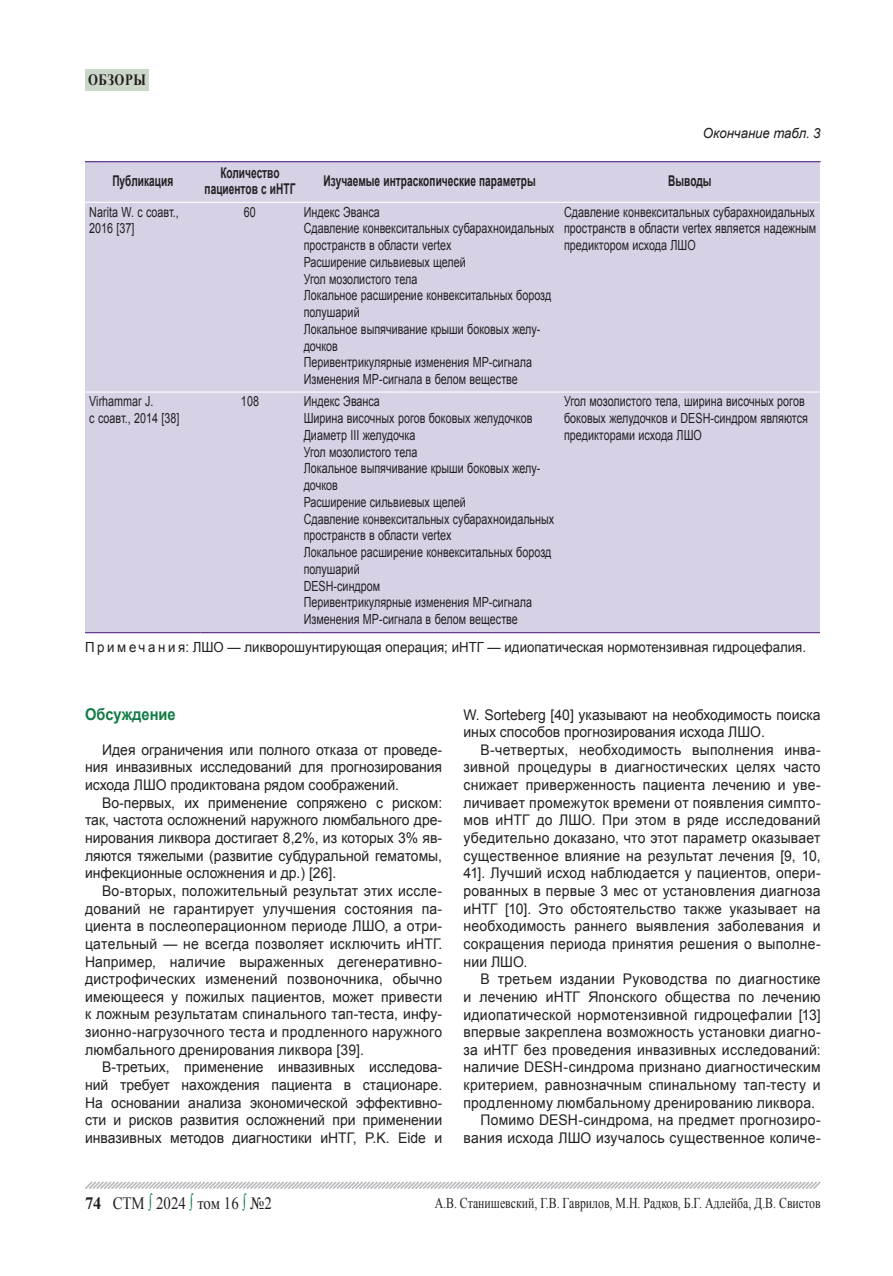
<style>
.page{position:relative;width:893px;height:1276px;background:#fff}
.page>*{position:absolute;margin:0;border:0;box-sizing:border-box;transform-origin:0 0}
.t1{font:17.4px "Times New Roman";color:#231f20;scale:.86 1}
.t2{font:700 16.2px "Arial";color:#127c43;scale:.9 1}
.t3{font:700 15.75px "Times New Roman";letter-spacing:.04em;color:#231f20;scale:.81 1}
.t4{font:15px "Times New Roman";color:#231f20;scale:.79 1}
.t5{font:700 14.85px/16.2px "Arial";letter-spacing:.005em;color:#231f20;text-align:center;scale:.68 1}
.t6{font:14.7px/17.7px "Arial";letter-spacing:.015em;color:#231f20;text-align:justify;scale:.95 1}
.t7{font:13.95px/16.8px "Arial";letter-spacing:.005em;color:#231f20;scale:.77 1}
.t8{font:13.95px "Arial";letter-spacing:.005em;color:#231f20;scale:.95 1}
.t9{font:italic 13.95px "Arial";letter-spacing:-.005em;color:#231f20;scale:.95 1}
.s1{font-weight:700}
.s2{color:#127c43}
</style>
<div class="page">
<svg style="left:85px;top:1181px;width:736px;height:8px"></svg>
<div style="left:85px;top:69px;width:64px;height:22px;background:#cbd8c9"></div>
<div style="left:85px;top:162px;width:735px;height:470px;background:#d7d1e6"></div>
<hr style="left:85px;top:202px;width:116px;height:1px;background:#fff">
<hr style="left:201px;top:202px;width:98px;height:1px;background:#fff">
<hr style="left:299px;top:202px;width:261px;height:1px;background:#fff">
<hr style="left:560px;top:202px;width:260px;height:1px;background:#fff">
<hr style="left:85px;top:391px;width:116px;height:1px;background:#fff">
<hr style="left:201px;top:391px;width:98px;height:1px;background:#fff">
<hr style="left:299px;top:391px;width:261px;height:1px;background:#fff">
<hr style="left:560px;top:391px;width:260px;height:1px;background:#fff">
<hr style="left:85px;top:632px;width:116px;height:1px;background:#542685">
<hr style="left:201px;top:632px;width:98px;height:1px;background:#542685">
<hr style="left:299px;top:632px;width:261px;height:1px;background:#542685">
<hr style="left:560px;top:632px;width:260px;height:1px;background:#542685">
<hr style="left:85px;top:161px;width:736px;height:1px;background:#542685">
<p class="t3" style="left:88px;top:69px;width:73px">обзоры</p>
<p class="t9" style="left:703px;top:124px;width:125px">Окончание табл. 3</p>
<p class="t5" style="left:112px;top:173px;width:91px">Публикация</p>
<p class="t5" style="left:205px;top:165px;width:135px">Количество пациентов с иНТГ</p>
<p class="t5" style="left:324px;top:173px;width:313px">Изучаемые интраскопические параметры</p>
<p class="t5" style="left:668px;top:173px;width:65px">Выводы</p>
<p class="t7" style="left:89px;top:204px;width:118px">Narita W. с соавт.,<br>2016 [37]</p>
<p class="t7" style="left:244px;top:204px;width:17px">60</p>
<p class="t7" style="left:304px;top:204px;width:327px">Индекс Эванса<br>Сдавление конвекситальных субарахноидальных пространств в области vertex<br>Расширение сильвиевых щелей<br>Угол мозолистого тела<br>Локальное расширение конвекситальных борозд полушарий<br>Локальное выпячивание крыши боковых желу&shy;дочков<br>Перивентрикулярные изменения МР-сигнала<br>Изменения МР-сигнала в белом веществе</p>
<p class="t7" style="left:564px;top:204px;width:329px;text-align:justify">Сдавление конвекситальных субарахноидальных пространств в области vertex является надежным предиктором исхода ЛШО</p>
<p class="t7" style="left:89px;top:393px;width:119px">Virhammar J.<br>с соавт., 2014 [38]</p>
<p class="t7" style="left:241px;top:393px;width:25px">108</p>
<p class="t7" style="left:304px;top:393px;width:327px">Индекс Эванса<br>Ширина височных рогов боковых желудочков<br>Диаметр III желудочка<br>Угол мозолистого тела<br>Локальное выпячивание крыши боковых желу&shy;дочков<br>Расширение сильвиевых щелей<br>Сдавление конвекситальных субарахноидальных пространств в области vertex<br>Локальное расширение конвекситальных борозд полушарий<br>DESH-синдром<br>Перивентрикулярные изменения МР-сигнала<br>Изменения МР-сигнала в белом веществе</p>
<p class="t7" style="left:564px;top:393px;width:318px">Угол мозолистого тела, ширина височных рогов боковых желудочков и DESH-синдром являются предикторами исхода ЛШО</p>
<p class="t8" style="left:85px;top:638px;width:760px">П р и м е ч а н и я: ЛШО — ликворошунтирующая операция; иНТГ — идиопатическая нормотензивная гидроцефалия.</p>
<p class="t2" style="left:85px;top:703px;width:102px">Обсуждение</p>
<p class="t6" style="left:85px;top:741px;width:377px;text-indent:17px">Идея ограничения или полного отказа от проведе&shy;ния инвазивных исследований для прогнозирования исхода ЛШО продиктована рядом соображений.</p>
<p class="t6" style="left:85px;top:794px;width:377px;text-indent:17px">Во-первых, их применение сопряжено с риском: так, частота осложнений наружного люмбального дре&shy;нирования ликвора достигает 8,2%, из которых 3% яв&shy;ляются тяжелыми (развитие субдуральной гематомы, инфекционные осложнения и др.) [26].</p>
<p class="t6" style="left:85px;top:882px;width:377px;text-indent:17px">Во-вторых, положительный результат этих иссле&shy;дований не гарантирует улучшения состояния па&shy;циента в послеоперационном периоде ЛШО, а отри&shy;цательный — не всегда позволяет исключить иНТГ.<br>Например, наличие выраженных дегенеративно&shy;дистрофических изменений позвоночника, обычно имеющееся у пожилых пациентов, может привести к ложным результатам спинального тап-теста, инфу&shy;зионно-нагрузочного теста и продленного наружного люмбального дренирования ликвора [39].</p>
<p class="t6" style="left:85px;top:1058px;width:377px;text-indent:17px">В-третьих, применение инвазивных исследова&shy;ний требует нахождения пациента в стационаре.<br>На основании анализа экономической эффективно&shy;сти и рисков развития осложнений при применении инвазивных методов диагностики иНТГ, P.K. Eide и</p>
<p class="t6" style="left:463px;top:705px;width:377px">W. Sorteberg [40] указывают на необходимость поиска иных способов прогнозирования исхода ЛШО.</p>
<p class="t6" style="left:463px;top:741px;width:377px;text-indent:17px">В-четвертых, необходимость выполнения инва&shy;зивной процедуры в диагностических целях часто снижает приверженность пациента лечению и уве&shy;личивает промежуток времени от появления симпто&shy;мов иНТГ до ЛШО. При этом в ряде исследований убедительно доказано, что этот параметр оказывает существенное влияние на результат лечения [9, 10, 41]. Лучший исход наблюдается у пациентов, опери&shy;рованных в первые 3 мес от установления диагноза иНТГ [10]. Это обстоятельство также указывает на необходимость раннего выявления заболевания и сокращения периода принятия решения о выполне&shy;нии ЛШО.</p>
<p class="t6" style="left:480px;top:970px;width:360px">В третьем издании Руководства по диагностике</p>
<p class="t6" style="left:463px;top:988px;width:377px">и лечению иНТГ Японского общества по лечению</p>
<p class="t6" style="left:463px;top:1005px;width:377px">идиопатической нормотензивной гидроцефалии [13]</p>
<p class="t6" style="left:463px;top:1023px;width:377px">впервые закреплена возможность установки диагно-</p>
<p class="t6" style="left:463px;top:1041px;width:377px">за иНТГ без проведения инвазивных исследований:</p>
<p class="t6" style="left:463px;top:1058px;width:377px">наличие DESH-синдрома признано диагностическим</p>
<p class="t6" style="left:463px;top:1076px;width:377px">критерием, равнозначным спинальному тап-тесту и</p>
<p class="t6" style="left:463px;top:1094px;width:371px">продленному люмбальному дренированию ликвора.</p>
<p class="t6" style="left:480px;top:1111px;width:360px">Помимо DESH-синдрома, на предмет прогнозиро-</p>
<p class="t6" style="left:463px;top:1129px;width:377px">вания исхода ЛШО изучалось существенное количе-</p>
<p class="t1" style="left:85px;top:1191px;width:219px"><span class="s1">74</span> СТМ <span class="s2">∫</span> 2024 <span class="s2">∫</span> том 16 <span class="s2">∫</span> №2</p>
<p class="t4" style="left:435px;top:1192px;width:490px">А.В. Станишевский, Г.В. Гаврилов, М.Н. Радков, Б.Г. Адлейба, Д.В. Свистов</p>
</div>
